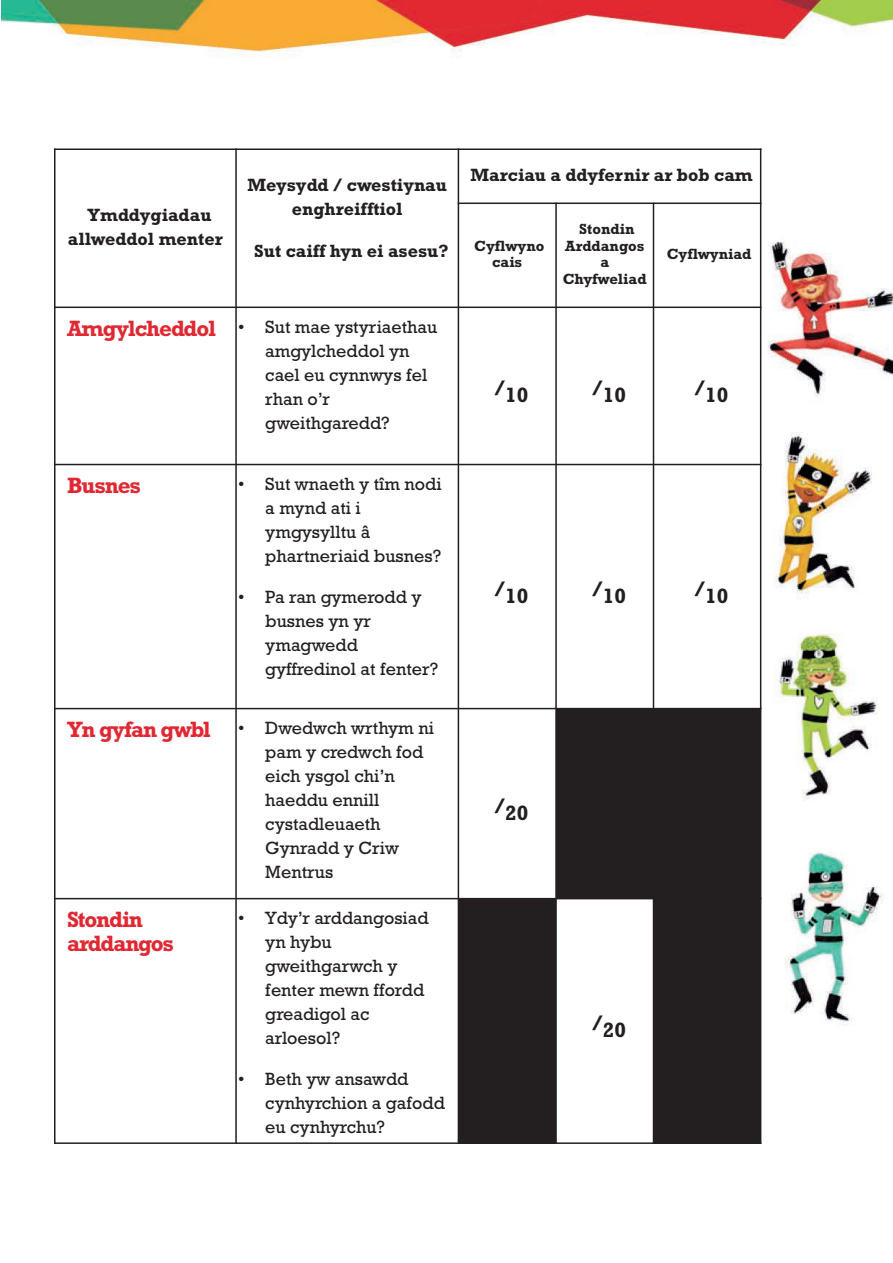
<style>
.page{position:relative;width:893px;height:1263px;background:#fff}
.page>*{position:absolute;margin:0;border:0;box-sizing:border-box;transform-origin:0 0}
.t1{font:700 22.5px/24px "Rockwell";letter-spacing:-.05em;color:#e02833}
.t2{font:700 21px "Rockwell";color:#231f20}
.t3{font:18px/24px "Rockwell";color:#231f20}
.t4{font:700 18px/24px "Rockwell";color:#231f20;text-align:center}
.t5{font:700 15px/16.5px "Rockwell";color:#231f20;text-align:center}
.s1{font-weight:700;font-size:22.5px;color:#e02833}
</style>
<div class="page">
<img style="left:2px;top:0;width:891px;height:1068px">
<div style="left:62px;top:104px;width:688px;height:1045px;background:#fff"></div>
<div style="left:54px;top:148px;width:182px;height:159px;background:#fff"></div>
<div style="left:458px;top:148px;width:303px;height:55px;background:#fff"></div>
<div style="left:653px;top:203px;width:108px;height:104px;background:#fff"></div>
<div style="left:54px;top:307px;width:182px;height:157px;background:#fff"></div>
<div style="left:653px;top:307px;width:108px;height:157px;background:#fff"></div>
<div style="left:54px;top:464px;width:182px;height:244px;background:#fff"></div>
<div style="left:653px;top:464px;width:108px;height:244px;background:#fff"></div>
<div style="left:54px;top:708px;width:182px;height:191px;background:#fff"></div>
<div style="left:556px;top:708px;width:97px;height:191px;background:#231f20"></div>
<div style="left:653px;top:708px;width:108px;height:191px;background:#231f20"></div>
<div style="left:54px;top:899px;width:182px;height:245px;background:#fff"></div>
<div style="left:458px;top:899px;width:98px;height:245px;background:#231f20"></div>
<div style="left:653px;top:899px;width:108px;height:245px;background:#231f20"></div>
<hr style="left:54px;top:148px;width:2px;height:996px;background:#231f20">
<hr style="left:235px;top:148px;width:2px;height:996px;background:#231f20">
<hr style="left:458px;top:148px;width:1px;height:996px;background:#231f20">
<hr style="left:555px;top:203px;width:2px;height:941px;background:#231f20">
<hr style="left:653px;top:203px;width:1px;height:941px;background:#231f20">
<hr style="left:760px;top:148px;width:1px;height:996px;background:#231f20">
<hr style="left:54px;top:148px;width:707px;height:2px;background:#231f20">
<hr style="left:458px;top:203px;width:303px;height:1px;background:#231f20">
<hr style="left:54px;top:307px;width:707px;height:1px;background:#231f20">
<hr style="left:54px;top:464px;width:707px;height:1px;background:#231f20">
<hr style="left:54px;top:708px;width:707px;height:1px;background:#231f20">
<hr style="left:54px;top:898px;width:707px;height:1px;background:#231f20">
<hr style="left:54px;top:1142px;width:707px;height:2px;background:#231f20">
<p class="t4" style="left:68px;top:202px;width:156px">Ymddygiadau allweddol menter</p>
<p class="t4" style="left:247px;top:173px;width:201px">Meysydd / cwestiynau enghreifftiol</p>
<p class="t4" style="left:254px;top:238px;width:196px">Sut caiff hyn ei asesu?</p>
<p class="t3" style="left:265px;top:314px;width:173px;text-indent:-198px"><span class="s1">Amgylcheddol</span> • Sut mae ystyriaethau amgylcheddol yn cael eu cynnwys fel rhan o’r gweithgaredd?</p>
<p class="t4" style="left:471px;top:162px;width:284px">Marciau a ddyfernir ar bob cam</p>
<p class="t5" style="left:474px;top:237px;width:72px">Cyflwyno cais</p>
<p class="t5" style="left:563px;top:221px;width:85px">Stondin<br>Arddangos a<br>Chyfweliad</p>
<p class="t5" style="left:667px;top:245px;width:86px">Cyflwyniad</p>
<p class="t2" style="left:495px;top:383px;width:35px">/10</p>
<p class="t2" style="left:592px;top:383px;width:35px">/10</p>
<p class="t2" style="left:694px;top:383px;width:35px">/10</p>
<p class="t1" style="left:67px;top:473px;width:76px">Busnes</p>
<p class="t3" style="left:265px;top:471px;width:178px;text-indent:-27px">• Sut wnaeth y tîm nodi a mynd ati i ymgysylltu â phartneriaid busnes?</p>
<p class="t3" style="left:265px;top:584px;width:174px;text-indent:-27px">• Pa ran gymerodd y busnes yn yr ymagwedd gyffredinol at fenter?</p>
<p class="t2" style="left:495px;top:583px;width:35px">/10</p>
<p class="t2" style="left:592px;top:583px;width:35px">/10</p>
<p class="t2" style="left:694px;top:583px;width:35px">/10</p>
<p class="t3" style="left:265px;top:716px;width:170px;text-indent:-198px"><span class="s1">Yn gyfan gwbl</span> • Dwedwch wrthym ni pam y credwch fod eich ysgol chi’n haeddu ennill cystadleuaeth<br>Gynradd y Criw<br>Mentrus</p>
<p class="t1" style="left:67px;top:907px;width:109px">Stondin arddangos</p>
<p class="t3" style="left:265px;top:906px;width:165px;text-indent:-27px">• Ydy’r arddangosiad yn hybu gweithgarwch y fenter mewn ffordd greadigol ac arloesol?</p>
<p class="t3" style="left:265px;top:1067px;width:181px;text-indent:-27px">• Beth yw ansawdd cynhyrchion a gafodd eu cynhyrchu?</p>
<p class="t2" style="left:495px;top:800px;width:35px">/20</p>
<p class="t2" style="left:592px;top:1018px;width:35px">/20</p>
</div>
